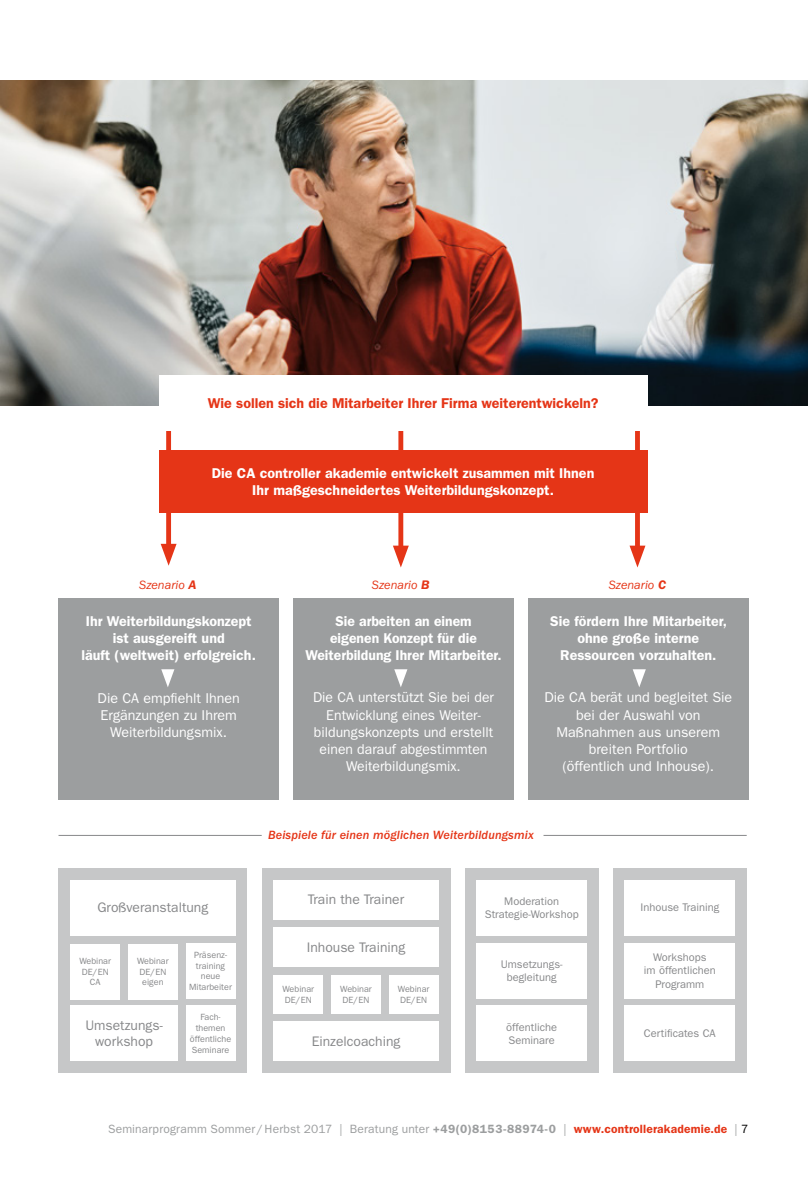
<style>
.page{position:relative;width:808px;height:1178px;background:#fff}
.page>*{position:absolute;margin:0;border:0;box-sizing:border-box;transform-origin:0 0}
.t1{font:600 14.25px/17.1px "ITC Franklin Gothic Std";color:#fff;text-align:center}
.t2{font:14.25px/17.1px "ITC Franklin Gothic Std";color:#fff;text-align:center}
.t3{font:600 14.25px "ITC Franklin Gothic Std";color:#e53517}
.t4{font:13.8px/16.6px "ITC Franklin Gothic Std";color:#87888a;text-align:center}
.t5{font:12.3px "ITC Franklin Gothic Std Med It";letter-spacing:.01em;color:#e53517}
.t6{font:italic 12.3px "ITC Franklin Gothic Std";color:#e53517}
.t7{font:12px "ITC Franklin Gothic Std";letter-spacing:.015em;color:#9c9e9f}
.t8{font:11.1px/13.4px "ITC Franklin Gothic Std";color:#87888a;text-align:center}
.t9{font:9px/10.8px "ITC Franklin Gothic Std";color:#87888a;text-align:center}
.s1{font-weight:600;font-size:12.9px}
.s2{font-weight:600}
.s3{font-weight:600;color:#e53517}
.s4{color:#000}
</style>
<div class="page">
<img style="left:0;top:81px;width:808px;height:324px">
<div style="left:59px;top:599px;width:220px;height:201px;background:#9c9e9f"></div>
<div style="left:293px;top:599px;width:221px;height:201px;background:#9c9e9f"></div>
<div style="left:528px;top:599px;width:220px;height:201px;background:#9c9e9f"></div>
<div style="left:166px;top:420px;width:5px;height:133px;background:#e53517"></div>
<svg style="left:161px;top:544px;width:16px;height:22px"></svg>
<div style="left:398px;top:420px;width:5px;height:134px;background:#e53517"></div>
<svg style="left:393px;top:546px;width:16px;height:21px"></svg>
<div style="left:635px;top:428px;width:5px;height:126px;background:#e53517"></div>
<svg style="left:629px;top:546px;width:16px;height:21px"></svg>
<svg style="left:161px;top:669px;width:13px;height:18px"></svg>
<svg style="left:394px;top:669px;width:13px;height:18px"></svg>
<svg style="left:633px;top:669px;width:13px;height:18px"></svg>
<hr style="left:59px;top:835px;width:203px;height:1px;background:#87888a">
<hr style="left:543px;top:835px;width:204px;height:1px;background:#87888a">
<div style="left:59px;top:868px;width:188px;height:205px;background:#c6c7c8"></div>
<div style="left:70px;top:880px;width:165px;height:55px;background:#fff"></div>
<div style="left:70px;top:1006px;width:108px;height:55px;background:#fff"></div>
<div style="left:70px;top:944px;width:50px;height:55px;background:#fff"></div>
<div style="left:128px;top:944px;width:50px;height:55px;background:#fff"></div>
<div style="left:186px;top:943px;width:49px;height:55px;background:#fff"></div>
<div style="left:186px;top:1006px;width:49px;height:55px;background:#fff"></div>
<div style="left:262px;top:868px;width:188px;height:205px;background:#c6c7c8"></div>
<div style="left:273px;top:880px;width:166px;height:39px;background:#fff"></div>
<div style="left:273px;top:927px;width:166px;height:40px;background:#fff"></div>
<div style="left:273px;top:1021px;width:166px;height:40px;background:#fff"></div>
<div style="left:273px;top:975px;width:50px;height:38px;background:#fff"></div>
<div style="left:331px;top:975px;width:50px;height:38px;background:#fff"></div>
<div style="left:389px;top:975px;width:50px;height:38px;background:#fff"></div>
<div style="left:465px;top:868px;width:133px;height:205px;background:#c6c7c8"></div>
<div style="left:477px;top:880px;width:110px;height:55px;background:#fff"></div>
<div style="left:477px;top:943px;width:110px;height:55px;background:#fff"></div>
<div style="left:477px;top:1006px;width:110px;height:55px;background:#fff"></div>
<div style="left:613px;top:868px;width:134px;height:205px;background:#c6c7c8"></div>
<div style="left:625px;top:880px;width:110px;height:55px;background:#fff"></div>
<div style="left:625px;top:943px;width:110px;height:55px;background:#fff"></div>
<div style="left:625px;top:1006px;width:110px;height:55px;background:#fff"></div>
<div style="left:159px;top:450px;width:488px;height:63px;background:#e53517"></div>
<div style="left:159px;top:375px;width:488px;height:55px;background:#fff"></div>
<p class="t3" style="left:208px;top:394px;width:392px">Wie sollen sich die Mitarbeiter Ihrer Firma weiterentwickeln?</p>
<p class="t1" style="left:212px;top:464px;width:384px">Die CA controller akademie entwickelt zusammen mit Ihnen<br>Ihr maßgeschneidertes Weiterbildungskonzept.</p>
<p class="t6" style="left:139px;top:578px;width:59px">Szenario <span class="s1">A</span></p>
<p class="t6" style="left:372px;top:578px;width:59px">Szenario <span class="s1">B</span></p>
<p class="t6" style="left:609px;top:578px;width:59px">Szenario <span class="s1">C</span></p>
<p class="t1" style="left:81px;top:613px;width:176px">Ihr Weiterbildungskonzept ist ausgereift und<br>läuft (weltweit) erfolgreich.</p>
<p class="t2" style="left:98px;top:690px;width:144px">Die CA empfiehlt Ihnen<br>Ergänzungen zu Ihrem<br>Weiterbildungsmix.</p>
<p class="t1" style="left:305px;top:612px;width:198px">Sie arbeiten an einem<br>eigenen Konzept für die<br>Weiterbildung Ihrer Mitarbeiter.</p>
<p class="t2" style="left:313px;top:689px;width:182px">Die CA unterstützt Sie bei der<br>Entwicklung eines Weiter&shy;bildungskonzepts und erstellt einen darauf abgestimmten<br>Weiterbildungsmix.</p>
<p class="t1" style="left:550px;top:612px;width:178px">Sie fördern Ihre Mitarbeiter, ohne große interne<br>Ressourcen vorzuhalten.</p>
<p class="t2" style="left:544px;top:689px;width:189px">Die CA berät und begleitet Sie bei der Auswahl von<br>Maßnahmen aus unserem breiten Portfolio<br>(öffentlich und Inhouse).</p>
<p class="t4" style="left:97px;top:899px;width:112px">Großveranstaltung</p>
<p class="t9" style="left:79px;top:955px;width:33px">Webinar<br>DE/EN<br>CA</p>
<p class="t9" style="left:137px;top:955px;width:33px">Webinar<br>DE/EN eigen</p>
<p class="t9" style="left:189px;top:949px;width:44px">Präsenz&shy;training neue<br>Mitarbeiter</p>
<p class="t9" style="left:190px;top:1012px;width:43px">Fach&shy;themen öffentliche<br>Seminare</p>
<p class="t4" style="left:85px;top:1017px;width:79px">Umsetzungs&shy;workshop</p>
<p class="t5" style="left:268px;top:828px;width:267px">Beispiele für einen möglichen Weiterbildungsmix</p>
<p class="t4" style="left:308px;top:891px;width:98px">Train the Trainer</p>
<p class="t4" style="left:307px;top:939px;width:100px">Inhouse Training</p>
<p class="t9" style="left:283px;top:983px;width:33px;text-align:left">Webinar<br>DE/EN</p>
<p class="t9" style="left:340px;top:983px;width:33px;text-align:left">Webinar<br>DE/EN</p>
<p class="t9" style="left:398px;top:983px;width:33px;text-align:left">Webinar<br>DE/EN</p>
<p class="t4" style="left:312px;top:1033px;width:90px">Einzelcoaching</p>
<p class="t8" style="left:485px;top:894px;width:95px">Moderation<br>Strategie-Workshop</p>
<p class="t8" style="left:501px;top:957px;width:63px">Umsetzungs&shy;begleitung</p>
<p class="t8" style="left:506px;top:1020px;width:52px;text-align:left">öffentliche<br>Seminare</p>
<p class="t8" style="left:640px;top:901px;width:80px">Inhouse Training</p>
<p class="t8" style="left:644px;top:950px;width:73px">Workshops<br>im öffentlichen<br>Programm</p>
<p class="t8" style="left:644px;top:1027px;width:73px">Certificates CA</p>
<p class="t7" style="left:108px;top:1122px;width:642px">Seminarprogramm Sommer/Herbst 2017 | Beratung unter <span class="s2">+49(0)8153-88974-0</span> | <span class="s3">www.controllerakademie.de</span> | <span class="s4">7</span></p>
</div>
